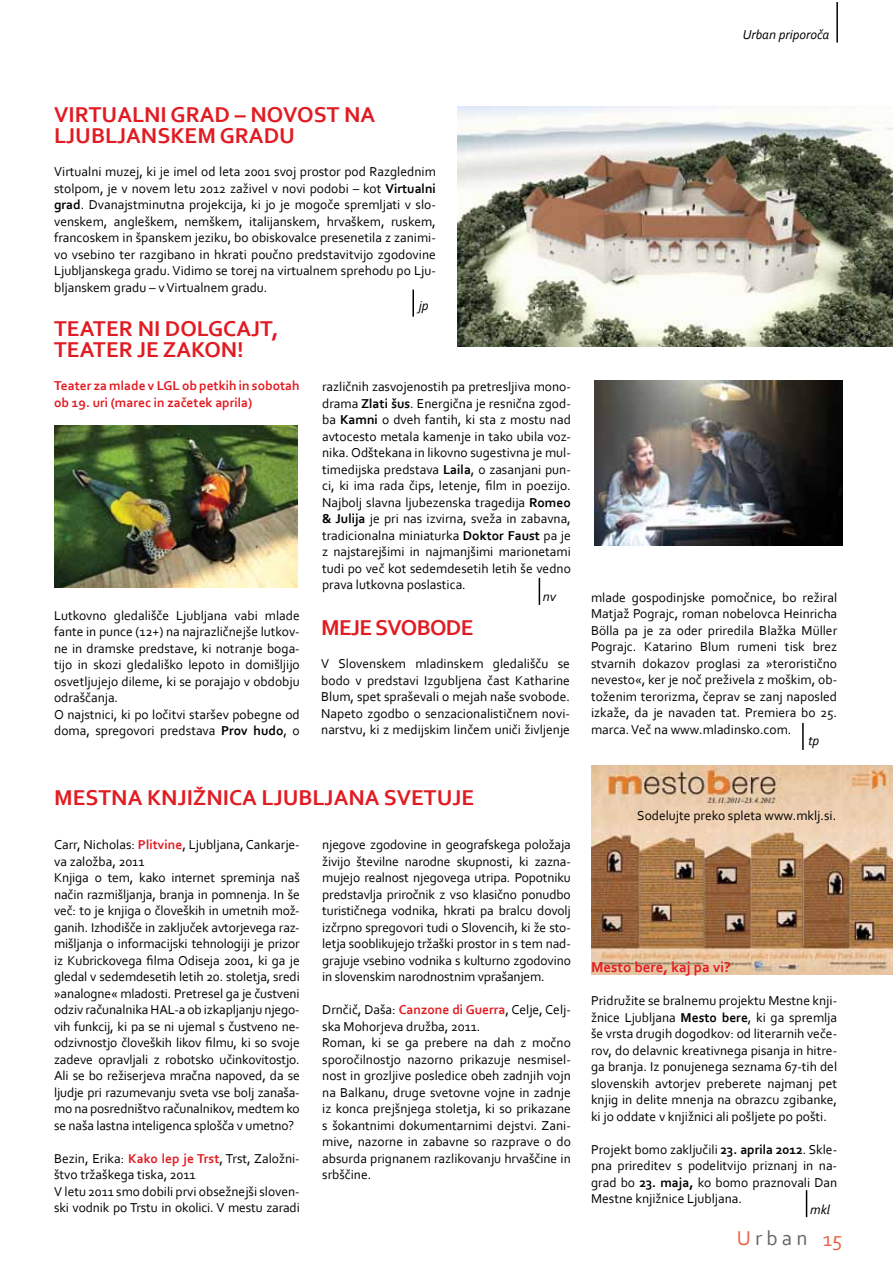
<style>
.page{position:relative;width:893px;height:1263px;background:#fff}
.page>*{position:absolute;margin:0;border:0;box-sizing:border-box;transform-origin:0 0}
.t1{font:700 22.5px/21px "Corbel";color:#e11b22}
.t2{font:700 22.5px "Corbel";letter-spacing:-.03em;color:#e11b22}
.t3{font:21px "Corbel";color:#67686b}
.t4{font:700 15px "Corbel";color:#e11b22}
.t5{font:13.5px/16.5px "Corbel";color:#000;text-align:justify}
.t6{font:700 13.5px/16.5px "Corbel";color:#e11b22}
.t7{font:italic 13.5px "Corbel";color:#000}
.s1{font-weight:700}
.s2{font-weight:700;color:#e11b22}
.s3{color:#e8664a}
.s4{color:#e86146}
</style>
<div class="page">
<hr style="left:836px;top:2px;width:2px;height:41px;background:#000">
<img style="left:457px;top:106px;width:436px;height:241px">
<img style="left:54px;top:425px;width:243px;height:162px">
<img style="left:594px;top:380px;width:249px;height:166px">
<img style="left:591px;top:765px;width:302px;height:210px">
<svg style="left:806px;top:1190px;width:1px;height:27px"></svg>
<svg style="left:539px;top:578px;width:1px;height:27px"></svg>
<hr style="left:802px;top:723px;width:2px;height:27px;background:#000">
<hr style="left:412px;top:290px;width:2px;height:27px;background:#000">
<p class="t7" style="left:743px;top:26px;width:88px">Urban priporoča</p>
<h1 class="t1" style="left:54px;top:104px;width:323px">VIRTUALNI GRAD – NOVOST NA<br>LJUBLJANSKEM GRADU</h1>
<p class="t5" style="left:54px;top:163px;width:383px">Virtualni muzej, ki je imel od leta 2001 svoj prostor pod Razglednim stolpom, je v novem letu 2012 zaživel v novi podobi – kot <span class="s1">Virtualni grad</span>. Dvanajstminutna projekcija, ki jo je mogoče spremljati v slo&shy;venskem, angleškem, nemškem, italijanskem, hrvaškem, ruskem, francoskem in španskem jeziku, bo obiskovalce presenetila z zanimi&shy;vo vsebino ter razgibano in hkrati poučno predstavitvijo zgodovine Ljubljanskega gradu. Vidimo se torej na virtualnem sprehodu po Lju&shy;bljanskem gradu – v Virtualnem gradu.</p>
<h1 class="t1" style="left:54px;top:318px;width:226px">TEATER NI DOLGCAJT,<br>TEATER JE ZAKON!</h1>
<p class="t6" style="left:54px;top:377px;width:247px">Teater za mlade v LGL ob petkih in sobotah ob 19. uri (marec in začetek aprila)</p>
<p class="t7" style="left:419px;top:297px;width:11px">jp</p>
<p class="t5" style="left:322px;top:378px;width:250px">različnih zasvojenostih pa pretresljiva mono&shy;drama <span class="s1">Zlati šus</span>. Energična je resnična zgod&shy;ba <span class="s1">Kamni</span> o dveh fantih, ki sta z mostu nad avtocesto metala kamenje in tako ubila voz&shy;nika. Odštekana in likovno sugestivna je mul&shy;timedijska predstava <span class="s1">Laila</span>, o zasanjani pun&shy;ci, ki ima rada čips, letenje, film in poezijo.<br>Najbolj slavna ljubezenska tragedija <span class="s1">Romeo &amp; Julija</span> je pri nas izvirna, sveža in zabavna, tradicionalna miniaturka <span class="s1">Doktor Faust</span> pa je z najstarejšimi in najmanjšimi marionetami tudi po več kot sedemdesetih letih še vedno prava lutkovna poslastica.</p>
<p class="t5" style="left:54px;top:606px;width:247px;text-align:left">Lutkovno gledališče Ljubljana vabi mlade fante in punce (12+) na najrazličnejše lutkov&shy;ne in dramske predstave, ki notranje boga&shy;tijo in skozi gledališko lepoto in domišljijo osvetljujejo dileme, ki se porajajo v obdobju odraščanja.<br>O najstnici, ki po ločitvi staršev pobegne od doma, spregovori predstava <span class="s1">Prov hudo</span>, o</p>
<p class="t7" style="left:543px;top:588px;width:15px">nv</p>
<h1 class="t2" style="left:321px;top:614px;width:154px">MEJE SVOBODE</h1>
<p class="t5" style="left:321px;top:655px;width:250px">V Slovenskem mladinskem gledališču se bodo v predstavi Izgubljena čast Katharine Blum, spet spraševali o mejah naše svobode.<br>Napeto zgodbo o senzacionalističnem novi&shy;narstvu, ki z medijskim linčem uniči življenje</p>
<h1 class="t1" style="left:54px;top:786px;width:422px">MESTNA KNJIŽNICA LJUBLJANA SVETUJE</h1>
<p class="t5" style="left:54px;top:836px;width:247px;text-align:left">Carr, Nicholas: <span class="s2">Plitvine</span>, Ljubljana, Cankarje&shy;va založba, 2011<br>Knjiga o tem, kako internet spreminja naš način razmišljanja, branja in pomnenja. In še več: to je knjiga o človeških in umetnih mož&shy;ganih. Izhodišče in zaključek avtorjevega raz&shy;mišljanja o informacijski tehnologiji je prizor iz Kubrickovega filma Odiseja 2001, ki ga je gledal v sedemdesetih letih 20. stoletja, sredi »analogne« mladosti. Pretresel ga je čustveni odziv računalnika HAL-a ob izkapljanju njego&shy;vih funkcij, ki pa se ni ujemal s čustveno ne&shy;odzivnostjo človeških likov filmu, ki so svoje zadeve opravljali z robotsko učinkovitostjo.<br>Ali se bo režiserjeva mračna napoved, da se ljudje pri razumevanju sveta vse bolj zanaša&shy;mo na posredništvo računalnikov, medtem ko se naša lastna inteligenca splošča v umetno?</p>
<p class="t5" style="left:54px;top:1149px;width:247px;text-align:left">Bezin, Erika: <span class="s2">Kako lep je Trst</span>, Trst, Založni&shy;štvo tržaškega tiska, 2011<br>V letu 2011 smo dobili prvi obsežnejši sloven&shy;ski vodnik po Trstu in okolici. V mestu zaradi</p>
<p class="t5" style="left:322px;top:836px;width:250px">njegove zgodovine in geografskega položaja živijo številne narodne skupnosti, ki zazna&shy;mujejo realnost njegovega utripa. Popotniku predstavlja priročnik z vso klasično ponudbo turističnega vodnika, hkrati pa bralcu dovolj izčrpno spregovori tudi o Slovencih, ki že sto&shy;letja sooblikujejo tržaški prostor in s tem nad&shy;grajuje vsebino vodnika s kulturno zgodovino in slovenskim narodnostnim vprašanjem.</p>
<p class="t5" style="left:322px;top:1001px;width:250px;text-align:left">Drnčič, Daša: <span class="s2">Canzone di Guerra</span>, Celje, Celj&shy;ska Mohorjeva družba, 2011.<br>Roman, ki se ga prebere na dah z močno sporočilnostjo nazorno prikazuje nesmisel&shy;nost in grozljive posledice obeh zadnjih vojn na Balkanu, druge svetovne vojne in zadnje iz konca prejšnjega stoletja, ki so prikazane s šokantnimi dokumentarnimi dejstvi. Zani&shy;mive, nazorne in zabavne so razprave o do absurda prignanem razlikovanju hrvaščine in srbščine.</p>
<p class="t5" style="left:591px;top:589px;width:248px">mlade gospodinjske pomočnice, bo režiral Matjaž Pograjc, roman nobelovca Heinricha Bölla pa je za oder priredila Blažka Müller Pograjc. Katarino Blum rumeni tisk brez stvarnih dokazov proglasi za »teroristično nevesto«, ker je noč preživela z moškim, ob&shy;toženim terorizma, čeprav se zanj naposled izkaže, da je navaden tat. Premiera bo 25. marca. Več na www.mladinsko.com.</p>
<p class="t7" style="left:808px;top:732px;width:13px">tp</p>
<p class="t5" style="left:637px;top:807px;width:201px">Sodelujte preko spleta www.mklj.si.</p>
<p class="t4" style="left:591px;top:958px;width:141px">Mesto bere, kaj pa vi?</p>
<p class="t5" style="left:591px;top:992px;width:248px">Pridružite se bralnemu projektu Mestne knji&shy;žnice Ljubljana <span class="s1">Mesto bere</span>, ki ga spremlja še vrsta drugih dogodkov: od literarnih veče&shy;rov, do delavnic kreativnega pisanja in hitre&shy;ga branja. Iz ponujenega seznama 67-tih del slovenskih avtorjev preberete najmanj pet knjig in delite mnenja na obrazcu zgibanke, ki jo oddate v knjižnici ali pošljete po pošti.</p>
<p class="t5" style="left:591px;top:1140px;width:248px">Projekt bomo zaključili <span class="s1">23. aprila 2012</span>. Skle&shy;pna prireditev s podelitvijo priznanj in na&shy;grad bo <span class="s1">23. maja,</span> ko bomo praznovali Dan Mestne knjižnice Ljubljana.</p>
<p class="t7" style="left:810px;top:1201px;width:21px">mkl</p>
<h2 class="t3" style="left:737px;top:1225px;width:107px"><span class="s3">U</span> r b a n <span class="s4">15</span></h2>
</div>
